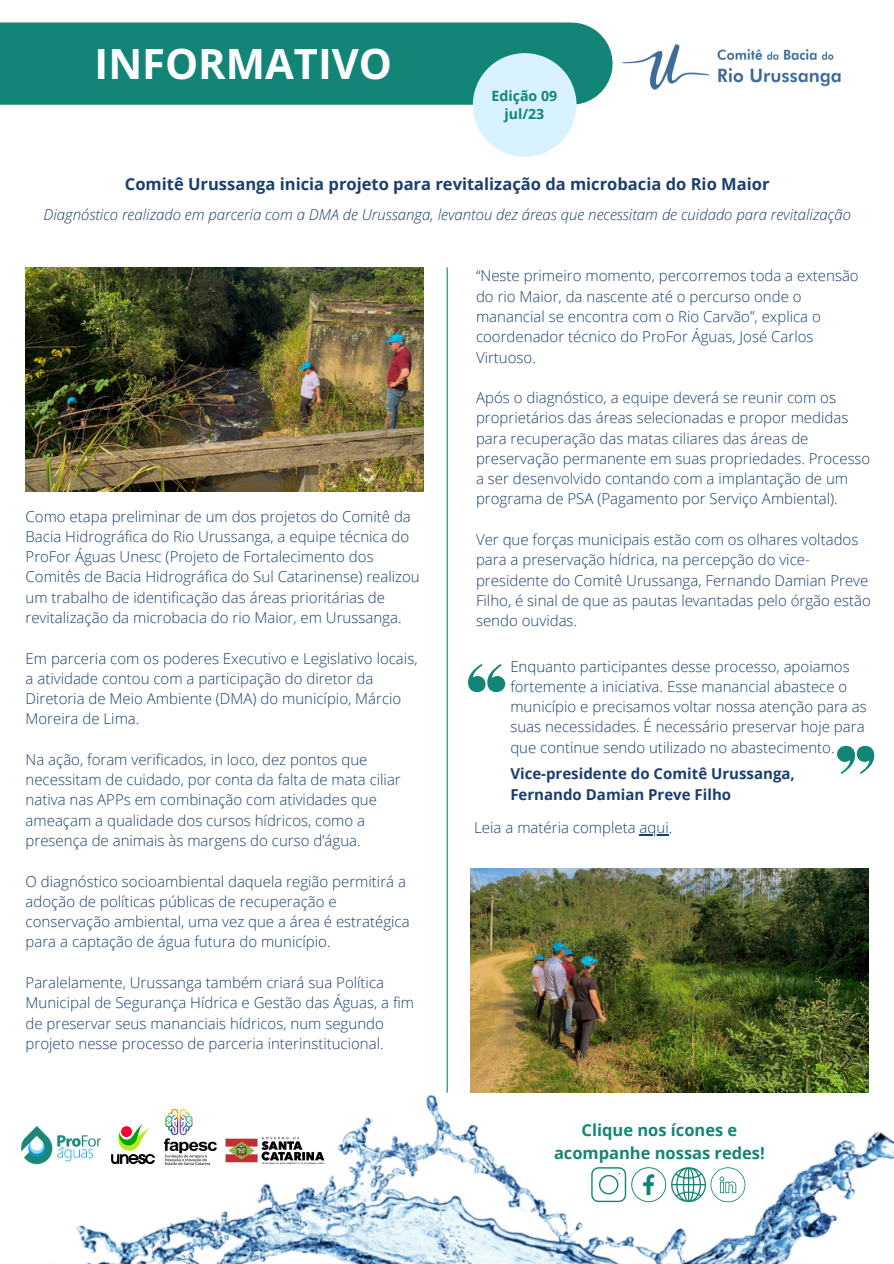
<style>
.page{position:relative;width:894px;height:1264px;background:#fff}
.page>*{position:absolute;margin:0;border:0;box-sizing:border-box;transform-origin:0 0}
.t1{font:700 41.7px "Open Sans";color:#fff}
.t2{font:700 16.5px "Open Sans";color:#1b3e6e}
.t3{font:700 16.5px/22.6px "Open Sans";color:#138576;text-align:center}
.t4{font:300 15px/20.2px "Open Sans";color:#1b3e6e}
.t5{font:italic 300 15px "Open Sans";color:#1b3e6e}
.t6{font:700 15px/20.2px "Open Sans";color:#1b3e6e}
.t7{font:700 14.1px "Open Sans";color:#138576}
</style>
<div class="page">
<div style="left:0;top:23px;width:571px;height:82px;background:#138576"></div>
<svg style="left:472px;top:53px;width:104px;height:104px"></svg>
<img style="left:77px;top:779px;width:816px;height:484px">
<img style="left:21px;top:1123px;width:82px;height:44px">
<svg style="left:111px;top:1123px;width:44px;height:41px"></svg>
<img style="left:164px;top:1109px;width:52px;height:55px">
<img style="left:223px;top:1130px;width:111px;height:36px">
<img style="left:622px;top:44px;width:219px;height:46px">
<img style="left:26px;top:267px;width:397px;height:224px">
<hr style="left:446px;top:268px;width:1px;height:824px;background:#138576">
<img style="left:470px;top:868px;width:397px;height:224px">
<svg style="left:639px;top:834px;width:29px;height:1px"></svg>
<svg style="left:591px;top:1167px;width:154px;height:35px"></svg>
<svg style="left:468px;top:664px;width:37px;height:28px"></svg>
<svg style="left:837px;top:745px;width:37px;height:29px"></svg>
<p class="t1" style="left:94px;top:35px;width:299px">INFORMATIVO</p>
<p class="t7" style="left:491px;top:85px;width:67px">Edição 09</p>
<p class="t7" style="left:504px;top:104px;width:41px">jul/23</p>
<p class="t2" style="left:125px;top:172px;width:646px">Comitê Urussanga inicia projeto para revitalização da microbacia do Rio Maior</p>
<p class="t5" style="left:43px;top:204px;width:808px">Diagnóstico realizado em parceria com a DMA de Urussanga, levantou dez áreas que necessitam de cuidado para revitalização</p>
<p class="t4" style="left:26px;top:505px;width:395px">Como etapa preliminar de um dos projetos do Comitê da Bacia Hidrográfica do Rio Urussanga, a equipe técnica do ProFor Águas Unesc (Projeto de Fortalecimento dos Comitês de Bacia Hidrográfica do Sul Catarinense) realizou um trabalho de identificação das áreas prioritárias de revitalização da microbacia do rio Maior, em Urussanga.</p>
<p class="t4" style="left:26px;top:647px;width:393px">Em parceria com os poderes Executivo e Legislativo locais, a atividade contou com a participação do diretor da Diretoria de Meio Ambiente (DMA) do município, Márcio Moreira de Lima.</p>
<p class="t4" style="left:26px;top:749px;width:376px">Na ação, foram verificados, in loco, dez pontos que necessitam de cuidado, por conta da falta de mata ciliar nativa nas APPs em combinação com atividades que ameaçam a qualidade dos cursos hídricos, como a presença de animais às margens do curso d’água.</p>
<p class="t4" style="left:26px;top:870px;width:385px">O diagnóstico socioambiental daquela região permitirá a adoção de políticas públicas de recuperação e conservação ambiental, uma vez que a área é estratégica para a captação de água futura do município.</p>
<p class="t4" style="left:26px;top:972px;width:390px">Paralelamente, Urussanga também criará sua Política Municipal de Segurança Hídrica e Gestão das Águas, a fim de preservar seus mananciais hídricos, num segundo projeto nesse processo de parceria interinstitucional.</p>
<p class="t4" style="left:476px;top:265px;width:384px">“Neste primeiro momento, percorremos toda a extensão do rio Maior, da nascente até o percurso onde o manancial se encontra com o Rio Carvão”, explica o coordenador técnico do ProFor Águas, José Carlos Virtuoso.</p>
<p class="t4" style="left:476px;top:387px;width:396px">Após o diagnóstico, a equipe deverá se reunir com os proprietários das áreas selecionadas e propor medidas para recuperação das matas ciliares das áreas de preservação permanente em suas propriedades. Processo a ser desenvolvido contando com a implantação de um programa de PSA (Pagamento por Serviço Ambiental).</p>
<p class="t4" style="left:476px;top:529px;width:396px">Ver que forças municipais estão com os olhares voltados para a preservação hídrica, na percepção do vice&shy;presidente do Comitê Urussanga, Fernando Damian Preve Filho, é sinal de que as pautas levantadas pelo órgão estão sendo ouvidas.</p>
<p class="t4" style="left:510px;top:655px;width:358px">Enquanto participantes desse processo, apoiamos fortemente a iniciativa. Esse manancial abastece o município e precisamos voltar nossa atenção para as suas necessidades. É necessário preservar hoje para que continue sendo utilizado no abastecimento.</p>
<p class="t6" style="left:510px;top:763px;width:286px">Vice-presidente do Comitê Urussanga,<br>Fernando Damian Preve Filho</p>
<p class="t4" style="left:474px;top:817px;width:199px">Leia a matéria completa aqui.</p>
<p class="t3" style="left:554px;top:1118px;width:212px">Clique nos ícones e acompanhe nossas redes!</p>
</div>
